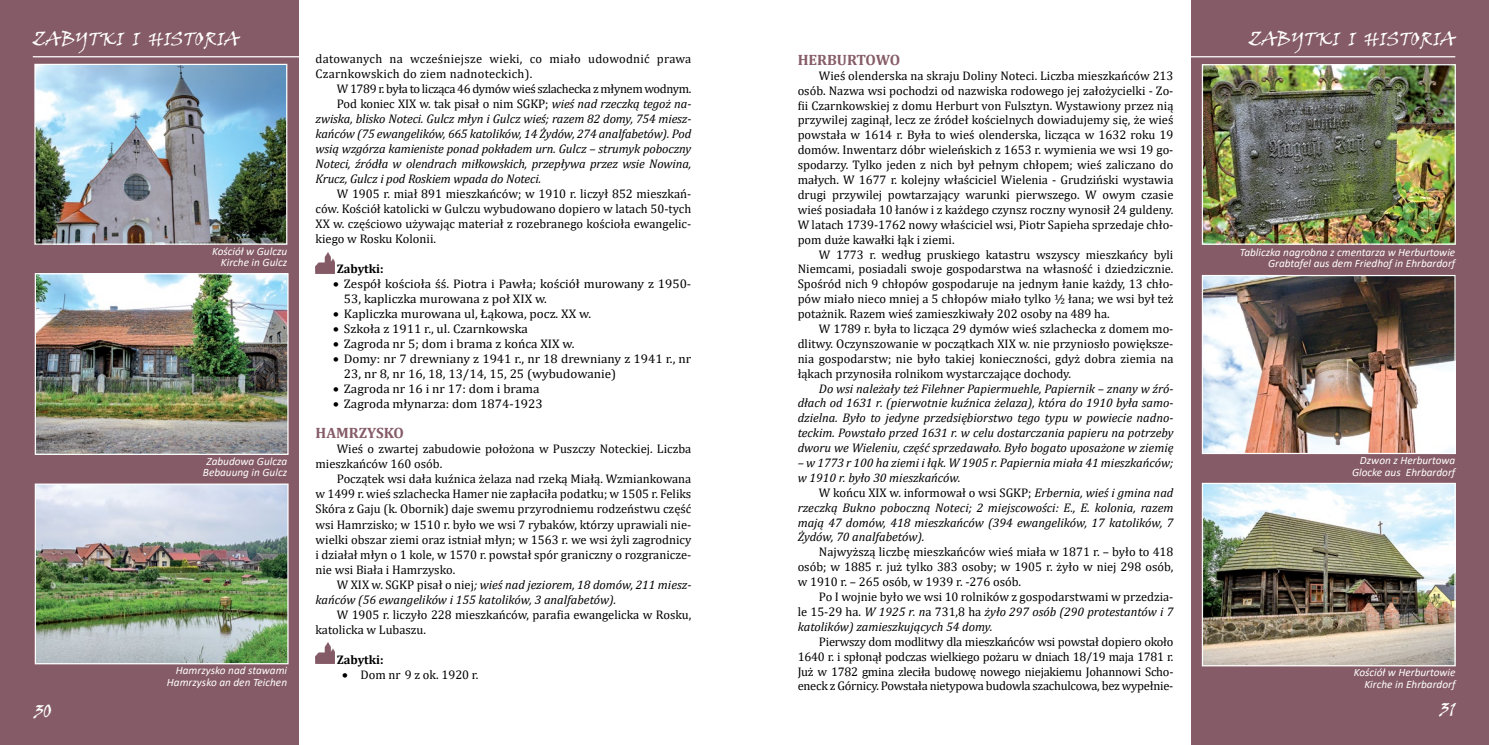
<style>
.page{position:relative;width:1489px;height:745px;background:#fff}
.page>*{position:absolute;margin:0;border:0;box-sizing:border-box;transform-origin:0 0}
.t1{font:18.75px "Viner Hand ITC";color:#fff}
.t2{font:700 15px "Cambria";color:#855b67}
.t3{font:12.5px/14.9px "Cambria";color:#000;text-align:justify}
.t4{font:italic 12.5px/14.9px "Cambria";letter-spacing:-.01em;color:#000}
.t5{font:12.5px/15px "Cambria";color:#000;scale:1.05 1}
.t6{font:12.5px/15px "Cambria";letter-spacing:.02em;color:#000}
.t7{font:12.5px "Cambria";letter-spacing:-.03em;color:#000}
.t8{font:700 12.5px "Cambria";color:#000}
.t9{font:italic 11.25px/11.2px "Calibri";color:#fff;text-align:right}
.s1{font-style:italic}
.s2{font-style:normal}
</style>
<div class="page">
<div style="left:1191px;top:0;width:297px;height:744px;background:#855b67"></div>
<img style="left:1203px;top:66px;width:250px;height:176px">
<div style="left:1201px;top:64px;width:254px;height:180px;border:1px solid #fff"></div>
<img style="left:1203px;top:277px;width:250px;height:175px">
<div style="left:1201px;top:275px;width:254px;height:179px;border:1px solid #fff"></div>
<img style="left:1203px;top:484px;width:250px;height:180px">
<div style="left:1201px;top:482px;width:254px;height:184px;border:1px solid #fff"></div>
<div style="left:0;top:0;width:298px;height:744px;background:#855b67"></div>
<img style="left:36px;top:66px;width:249px;height:176px">
<div style="left:34px;top:64px;width:253px;height:180px;border:1px solid #fff"></div>
<img style="left:315px;top:252px;width:19px;height:21px">
<img style="left:315px;top:642px;width:19px;height:21px">
<hr style="left:1180px;top:56px;width:275px;height:1px;background:#fff">
<hr style="left:33px;top:56px;width:276px;height:1px;background:#fff">
<img style="left:37px;top:485px;width:249px;height:177px">
<div style="left:35px;top:483px;width:253px;height:181px;border:1px solid #fff"></div>
<img style="left:37px;top:275px;width:249px;height:177px">
<div style="left:35px;top:273px;width:253px;height:181px;border:1px solid #fff"></div>
<h1 class="t1" style="left:33px;top:27px;width:208px">ZABYTKI I HISTORIA</h1>
<h1 class="t1" style="left:1248px;top:27px;width:208px">ZABYTKI I HISTORIA</h1>
<p class="t6" style="left:315px;top:51px;width:377px">datowanych na wcześniejsze wieki, co miało udowodnić prawa<br>Czarnkowskich do ziem nadnoteckich).</p>
<p class="t7" style="left:337px;top:81px;width:356px">W 1789 r. była to licząca 46 dymów wieś szlachecka z młynem wodnym.</p>
<p class="t3" style="left:337px;top:96px;width:356px">Pod koniec XIX w. tak pisał o nim SGKP; <span class="s1">wieś nad rzeczką tegoż na-</span></p>
<p class="t4" style="left:315px;top:111px;width:377px">zwiska, blisko Noteci. Gulcz młyn i Gulcz wieś; razem 82 domy, 754 miesz-</p>
<p class="t4" style="left:315px;top:126px;width:377px">kańców (75 ewangelików, 665 katolików, 14 Żydów, 274 analfabetów). Pod</p>
<p class="t4" style="left:315px;top:141px;width:377px">wsią wzgórza kamieniste ponad pokładem urn. Gulcz – strumyk poboczny</p>
<p class="t4" style="left:315px;top:156px;width:377px">Noteci, źródła w olendrach miłkowskich, przepływa przez wsie Nowina,</p>
<p class="t4" style="left:315px;top:171px;width:227px">Krucz, Gulcz i pod Roskiem wpada do Noteci.</p>
<p class="t3" style="left:315px;top:186px;width:377px;text-indent:21px">W 1905 r. miał 891 mieszkańców; w 1910 r. liczył 852 mieszkań&shy;ców. Kościół katolicki w Gulczu wybudowano dopiero w latach 50-tych XX w. częściowo używając materiał z rozebranego kościoła ewangelic&shy;kiego w Rosku Kolonii.</p>
<p class="t8" style="left:337px;top:260px;width:48px">Zabytki:</p>
<p class="t5" style="left:344px;top:276px;width:332px;text-indent:-11px">• Zespół kościoła śś. Piotra i Pawła; kościół murowany z 1950-<br>53, kapliczka murowana z poł XIX w.</p>
<p class="t5" style="left:333px;top:306px;width:247px">• Kapliczka murowana ul, Łąkowa, pocz. XX w.</p>
<p class="t5" style="left:333px;top:321px;width:187px">• Szkoła z 1911 r., ul. Czarnkowska</p>
<p class="t5" style="left:333px;top:336px;width:231px">• Zagroda nr 5; dom i brama z końca XIX w.</p>
<p class="t5" style="left:344px;top:351px;width:332px;text-indent:-11px">• Domy: nr 7 drewniany z 1941 r., nr 18 drewniany z 1941 r., nr<br>23, nr 8, nr 16, 18, 13/14, 15, 25 (wybudowanie)</p>
<p class="t5" style="left:333px;top:381px;width:198px">• Zagroda nr 16 i nr 17: dom i brama</p>
<p class="t5" style="left:333px;top:396px;width:201px">• Zagroda młynarza: dom 1874-1923</p>
<p class="t2" style="left:315px;top:422px;width:90px">HAMRZYSKO</p>
<p class="t3" style="left:315px;top:441px;width:377px;text-indent:21px">Wieś o zwartej zabudowie położona w Puszczy Noteckiej. Liczba mieszkańców 160 osób.</p>
<p class="t3" style="left:315px;top:471px;width:377px;text-indent:21px">Początek wsi dała kuźnica żelaza nad rzeką Miałą. Wzmiankowana w 1499 r. wieś szlachecka Hamer nie zapłaciła podatku; w 1505 r. Feliks Skóra z Gaju (k. Obornik) daje swemu przyrodniemu rodzeństwu część wsi Hamrzisko; w 1510 r. było we wsi 7 rybaków, którzy uprawiali nie&shy;wielki obszar ziemi oraz istniał młyn; w 1563 r. we wsi żyli zagrodnicy i działał młyn o 1 kole, w 1570 r. powstał spór graniczny o rozgranicze&shy;nie wsi Biała i Hamrzysko.</p>
<p class="t4" style="left:315px;top:576px;width:377px;text-indent:21px"><span class="s2">W XIX w. SGKP pisał o niej</span>; wieś nad jeziorem, 18 domów, 211 miesz&shy;kańców (56 ewangelików i 155 katolików, 3 analfabetów).</p>
<p class="t3" style="left:315px;top:606px;width:377px;text-indent:21px">W 1905 r. liczyło 228 mieszkańców, parafia ewangelicka w Rosku, katolicka w Lubaszu.</p>
<p class="t8" style="left:337px;top:650px;width:48px">Zabytki:</p>
<p class="t3" style="left:342px;top:666px;width:138px">• Dom nr 9 z ok. 1920 r.</p>
<p class="t2" style="left:797px;top:49px;width:104px">HERBURTOWO</p>
<p class="t3" style="left:797px;top:68px;width:377px;text-indent:21px">Wieś olenderska na skraju Doliny Noteci. Liczba mieszkańców 213 osób. Nazwa wsi pochodzi od nazwiska rodowego jej założycielki - Zo&shy;fii Czarnkowskiej z domu Herburt von Fulsztyn. Wystawiony przez nią przywilej zaginął, lecz ze źródeł kościelnych dowiadujemy się, że wieś powstała w 1614 r. Była to wieś olenderska, licząca w 1632 roku 19 domów. Inwentarz dóbr wieleńskich z 1653 r. wymienia we wsi 19 go&shy;spodarzy. Tylko jeden z nich był pełnym chłopem; wieś zaliczano do małych. W 1677 r. kolejny właściciel Wielenia - Grudziński wystawia drugi przywilej powtarzający warunki pierwszego. W owym czasie wieś posiadała 10 łanów i z każdego czynsz roczny wynosił 24 guldeny.<br>W latach 1739-1762 nowy właściciel wsi, Piotr Sapieha sprzedaje chło&shy;pom duże kawałki łąk i ziemi.</p>
<p class="t3" style="left:797px;top:246px;width:377px;text-indent:21px">W 1773 r. według pruskiego katastru wszyscy mieszkańcy byli Niemcami, posiadali swoje gospodarstwa na własność i dziedzicznie.<br>Spośród nich 9 chłopów gospodaruje na jednym łanie każdy, 13 chło&shy;pów miało nieco mniej a 5 chłopów miało tylko ½ łana; we wsi był też potażnik. Razem wieś zamieszkiwały 202 osoby na 489 ha.</p>
<p class="t3" style="left:797px;top:321px;width:377px;text-indent:21px">W 1789 r. była to licząca 29 dymów wieś szlachecka z domem mo&shy;dlitwy. Oczynszowanie w początkach XIX w. nie przyniosło powiększe&shy;nia gospodarstw; nie było takiej konieczności, gdyż dobra ziemia na łąkach przynosiła rolnikom wystarczające dochody.</p>
<p class="t4" style="left:797px;top:380px;width:377px;text-align:justify;text-indent:21px">Do wsi należały też Filehner Papiermuehle, Papiernik – znany w źró&shy;dłach od 1631 r. (pierwotnie kuźnica żelaza), która do 1910 była samo&shy;dzielna. Było to jedyne przedsiębiorstwo tego typu w powiecie nadno&shy;teckim. Powstało przed 1631 r. w celu dostarczania papieru na potrzeby dworu we Wieleniu, część sprzedawało. Było bogato uposażone w ziemię</p>
<p class="t4" style="left:797px;top:454px;width:377px">– w 1773 r 100 ha ziemi i łąk. W 1905 r. Papiernia miała 41 mieszkańców; w 1910 r. było 30 mieszkańców.</p>
<p class="t4" style="left:797px;top:484px;width:377px;text-align:justify;text-indent:21px"><span class="s2">W końcu XIX w. informował o wsi SGKP;</span> Erbernia, wieś i gmina nad rzeczką Bukno poboczną Noteci; 2 miejscowości: E., E. kolonia, razem mają 47 domów, 418 mieszkańców (394 ewangelików, 17 katolików, 7<br>Żydów, 70 analfabetów).</p>
<p class="t3" style="left:797px;top:544px;width:377px;text-indent:21px">Najwyższą liczbę mieszkańców wieś miała w 1871 r. – było to 418 osób; w 1885 r. już tylko 383 osoby; w 1905 r. żyło w niej 298 osób, w 1910 r. – 265 osób, w 1939 r. -276 osób.</p>
<p class="t3" style="left:797px;top:589px;width:377px;text-indent:21px">Po I wojnie było we wsi 10 rolników z gospodarstwami w przedzia&shy;le 15-29 ha. <span class="s1">W 1925 r. n</span>a 731,8 ha <span class="s1">żyło 297 osób (290 protestantów i 7 katolików) zamieszkujących 54 domy.</span></p>
<p class="t3" style="left:797px;top:633px;width:377px;text-indent:21px">Pierwszy dom modlitwy dla mieszkańców wsi powstał dopiero około 1640 r. i spłonął podczas wielkiego pożaru w dniach 18/19 maja 1781 r.<br>Już w 1782 gmina zleciła budowę nowego niejakiemu Johannowi Scho&shy;eneck z Górnicy. Powstała nietypowa budowla szachulcowa, bez wypełnie-</p>
<p class="t9" style="left:212px;top:245px;width:76px">Kościół w Gulczu<br>Kirche in Gulcz</p>
<p class="t9" style="left:1239px;top:246px;width:217px">Tabliczka nagrobna z cmentarza w Herburtowie<br>Grabtafel aus dem Friedhof in Ehrbardorf</p>
<p class="t9" style="left:1351px;top:454px;width:105px">Dzwon z Herburtowa<br>Glocke aus Ehrbardorf</p>
<p class="t9" style="left:203px;top:455px;width:86px;text-align:center">Zabudowa Gulcza<br>Bebauung in Gulcz</p>
<p class="t9" style="left:167px;top:664px;width:122px">Hamrzysko nad stawami<br>Hamrzysko an den Teichen</p>
<p class="t9" style="left:1353px;top:666px;width:103px">Kościół w Herburtowie<br>Kirche in Ehrbardorf</p>
<h1 class="t1" style="left:35px;top:699px;width:19px">30</h1>
<h1 class="t1" style="left:1439px;top:697px;width:17px">31</h1>
</div>
